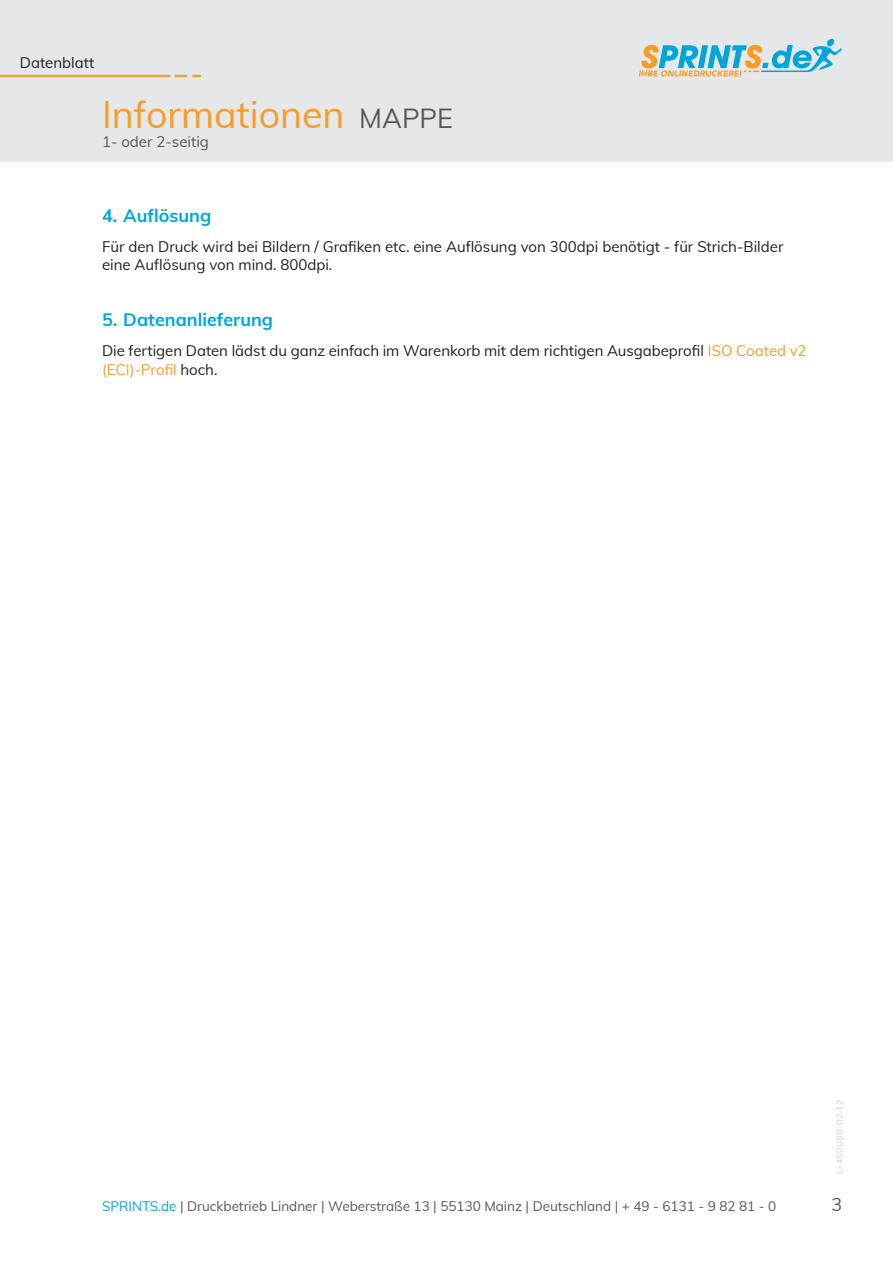
<style>
.page{position:relative;width:893px;height:1263px;background:#fff}
.page>*{position:absolute;margin:0;border:0;box-sizing:border-box;transform-origin:0 0}
.t1{font:37.5px "Muli";color:#f89c28}
.t2{font:27px "Muli";color:#57585a}
.t3{font:700 18px "Muli";color:#00a5da}
.t4{font:18px "Muli";color:#57585a}
.t5{font:15px/18px "Muli";color:#231f20}
.t6{font:15px "Muli";color:#57585a}
.t7{font:13.5px "Muli";color:#57585a}
.t8{font:9px "Muli";letter-spacing:.04em;color:#cfd0d2}
.s1{color:#f89c28}
.s2{color:#00a5da}
</style>
<div class="page">
<div style="left:0;top:0;width:893px;height:162px;background:#e6e7e9"></div>
<hr style="left:0;top:75px;width:170px;height:2px;background:#f89c28">
<svg style="left:175px;top:75px;width:26px;height:2px"></svg>
<svg style="left:639px;top:39px;width:203px;height:38px"></svg>
<p class="t5" style="left:20px;top:52px;width:76px">Datenblatt</p>
<h1 class="t1" style="left:102px;top:87px;width:244px">Informationen</h1>
<p class="t6" style="left:102px;top:130px;width:108px">1- oder 2-seitig</p>
<h2 class="t2" style="left:359px;top:99px;width:95px">MAPPE</h2>
<p class="t3" style="left:102px;top:203px;width:111px">4. Auflösung</p>
<p class="t5" style="left:102px;top:237px;width:683px">Für den Druck wird bei Bildern / Grafiken etc. eine Auflösung von 300dpi benötigt - für Strich-Bilder eine Auflösung von mind. 800dpi.</p>
<p class="t3" style="left:102px;top:306px;width:173px">5. Datenanlieferung</p>
<p class="t5" style="left:102px;top:341px;width:706px">Die fertigen Daten lädst du ganz einfach im Warenkorb mit dem richtigen Ausgabeprofil <span class="s1">ISO Coated v2 (ECI)-Profil</span> hoch.</p>
<p class="t7" style="left:102px;top:1196px;width:676px"><span class="s2">SPRINTS.de</span> | Druckbetrieb Lindner | Weberstraße 13 | 55130 Mainz | Deutschland | + 49 - 6131 - 9 82 81 - 0</p>
<p class="t8" style="left:833px;top:1174px;width:76px;rotate:-90deg">Li 450000-02-12</p>
<p class="t4" style="left:831px;top:1191px;width:12px">3</p>
</div>
